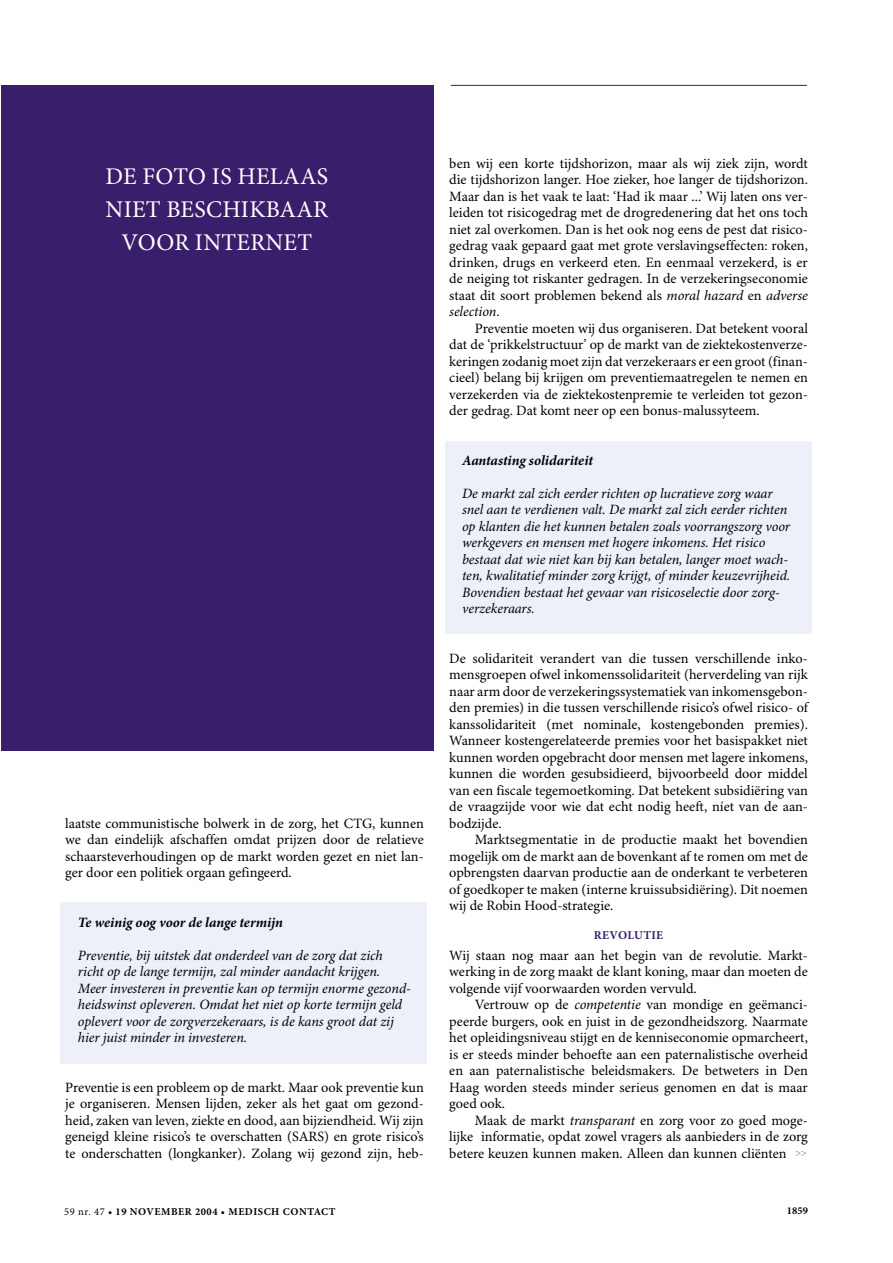
<style>
.page{position:relative;width:893px;height:1263px;background:#fff}
.page>*{position:absolute;margin:0;border:0;box-sizing:border-box;transform-origin:0 0}
.T{font:24px/33px "Minion Pro";letter-spacing:.01em;color:#fff;text-align:center}
.T-2{font:14.25px/16.5px "Minion Pro";color:#000;text-align:justify}
.TCL{font:italic 14.25px/16.5px "Minion Pro";letter-spacing:-.005em;color:#000}
.TCL-2{font:italic 700 14.25px "Minion Pro";letter-spacing:-.005em;color:#000}
._5{font:700 12px "Minion Pro";letter-spacing:.03em;color:#381e6b}
.t1{font:700 10.5px "Minion Pro";letter-spacing:.05em;color:#000}
.s1{font-style:italic}
.s2{font-weight:400}
</style>
<div class="page">
<div style="left:445px;top:441px;width:367px;height:193px;background:#edf0f8"></div>
<div style="left:61px;top:902px;width:366px;height:162px;background:#edf0f8"></div>
<div style="left:1px;top:86px;width:432px;height:665px;background:#381e6b"></div>
<hr style="left:451px;top:85px;width:356px;height:1px;background:#381e6b">
<p class="T" style="left:105px;top:161px;width:224px">DE FOTO IS HELAAS<br>NIET BESCHIKBAAR<br>VOOR INTERNET</p>
<p class="T-2" style="left:65px;top:815px;width:360px">laatste communistische bolwerk in de zorg, het CTG, kunnen we dan eindelijk afschaffen omdat prijzen door de relatieve schaarsteverhoudingen op de markt worden gezet en niet lan&shy;ger door een politiek orgaan gefingeerd.</p>
<p class="TCL-2" style="left:78px;top:913px;width:206px">Te weinig oog voor de lange termijn</p>
<p class="TCL" style="left:78px;top:947px;width:335px">Preventie, bij uitstek dat onderdeel van de zorg dat zich richt op de lange termijn, zal minder aandacht krijgen.<br>Meer investeren in preventie kan op termijn enorme gezond&shy;heidswinst opleveren. Omdat het niet op korte termijn geld oplevert voor de zorgverzekeraars, is de kans groot dat zij hier juist minder in investeren.</p>
<p class="T-2" style="left:65px;top:1079px;width:360px">Preventie is een probleem op de markt. Maar ook preventie kun je organiseren. Mensen lijden, zeker als het gaat om gezond&shy;heid, zaken van leven, ziekte en dood, aan bijziendheid. Wij zijn geneigd kleine risico’s te overschatten (SARS) en grote risico’s te onderschatten (longkanker). Zolang wij gezond zijn, heb-</p>
<p class="T-2" style="left:449px;top:155px;width:360px">ben wij een korte tijdshorizon, maar als wij ziek zijn, wordt die tijdshorizon langer. Hoe zieker, hoe langer de tijdshorizon.<br>Maar dan is het vaak te laat: ‘Had ik maar ...’ Wij laten ons ver&shy;leiden tot risicogedrag met de drogredenering dat het ons toch niet zal overkomen. Dan is het ook nog eens de pest dat risico&shy;gedrag vaak gepaard gaat met grote verslavingseffecten: roken, drinken, drugs en verkeerd eten. En eenmaal verzekerd, is er de neiging tot riskanter gedragen. In de verzekeringseconomie staat dit soort problemen bekend als <span class="s1">moral hazard</span> en <span class="s1">adverse selection</span>.</p>
<p class="T-2" style="left:449px;top:320px;width:360px;text-indent:26px">Preventie moeten wij dus organiseren. Dat betekent vooral dat de ‘prikkelstructuur’ op de markt van de ziektekostenverze&shy;keringen zodanig moet zijn dat verzekeraars er een groot (finan&shy;cieel) belang bij krijgen om preventiemaatregelen te nemen en verzekerden via de ziektekostenpremie te verleiden tot gezon&shy;der gedrag. Dat komt neer op een bonus-malussyteem.</p>
<p class="TCL-2" style="left:462px;top:451px;width:132px">Aantasting solidariteit</p>
<p class="TCL" style="left:462px;top:485px;width:330px">De markt zal zich eerder richten op lucratieve zorg waar snel aan te verdienen valt. De markt zal zich eerder richten op klanten die het kunnen betalen zoals voorrangszorg voor werkgevers en mensen met hogere inkomens. Het risico bestaat dat wie niet kan bij kan betalen, langer moet wach&shy;ten, kwalitatief minder zorg krijgt, of minder keuzevrijheid.<br>Bovendien bestaat het gevaar van risicoselectie door zorg&shy;verzekeraars.</p>
<p class="T-2" style="left:449px;top:650px;width:360px">De solidariteit verandert van die tussen verschillende inko&shy;mensgroepen ofwel inkomenssolidariteit (herverdeling van rijk naar arm door de verzekeringssystematiek van inkomensgebon&shy;den premies) in die tussen verschillende risico’s ofwel risico- of kanssolidariteit (met nominale, kostengebonden premies).<br>Wanneer kostengerelateerde premies voor het basispakket niet kunnen worden opgebracht door mensen met lagere inkomens, kunnen die worden gesubsidieerd, bijvoorbeeld door middel van een fiscale tegemoetkoming. Dat betekent subsidiëring van de vraagzijde voor wie dat echt nodig heeft, níet van de aan&shy;bodzijde.</p>
<p class="T-2" style="left:449px;top:832px;width:360px;text-indent:26px">Marktsegmentatie in de productie maakt het bovendien mogelijk om de markt aan de bovenkant af te romen om met de opbrengsten daarvan productie aan de onderkant te verbeteren of goedkoper te maken (interne kruissubsidiëring). Dit noemen wij de Robin Hood-strategie.</p>
<p class="_5" style="left:594px;top:928px;width:71px">REVOLUTIE</p>
<p class="T-2" style="left:449px;top:947px;width:360px">Wij staan nog maar aan het begin van de revolutie. Markt&shy;werking in de zorg maakt de klant koning, maar dan moeten de volgende vijf voorwaarden worden vervuld.</p>
<p class="T-2" style="left:449px;top:997px;width:360px;text-indent:26px">Vertrouw op de <span class="s1">competentie</span> van mondige en geëmanci&shy;peerde burgers, ook en juist in de gezondheidszorg. Naarmate het opleidingsniveau stijgt en de kenniseconomie opmarcheert, is er steeds minder behoefte aan een paternalistische overheid en aan paternalistische beleidsmakers. De betweters in Den Haag worden steeds minder serieus genomen en dat is maar goed ook.</p>
<p class="T-2" style="left:449px;top:1112px;width:360px;text-indent:26px">Maak de markt <span class="s1">transparant</span> en zorg voor zo goed moge&shy;lijke informatie, opdat zowel vragers als aanbieders in de zorg betere keuzen kunnen maken. Alleen dan kunnen cliënten</p>
<p class="t1" style="left:64px;top:1205px;width:273px"><span class="s2">59 nr. 47</span> • 19 NOVEMBER 2004 • MEDISCH CONTACT</p>
<p class="t1" style="left:787px;top:1205px;width:22px">1859</p>
</div>
